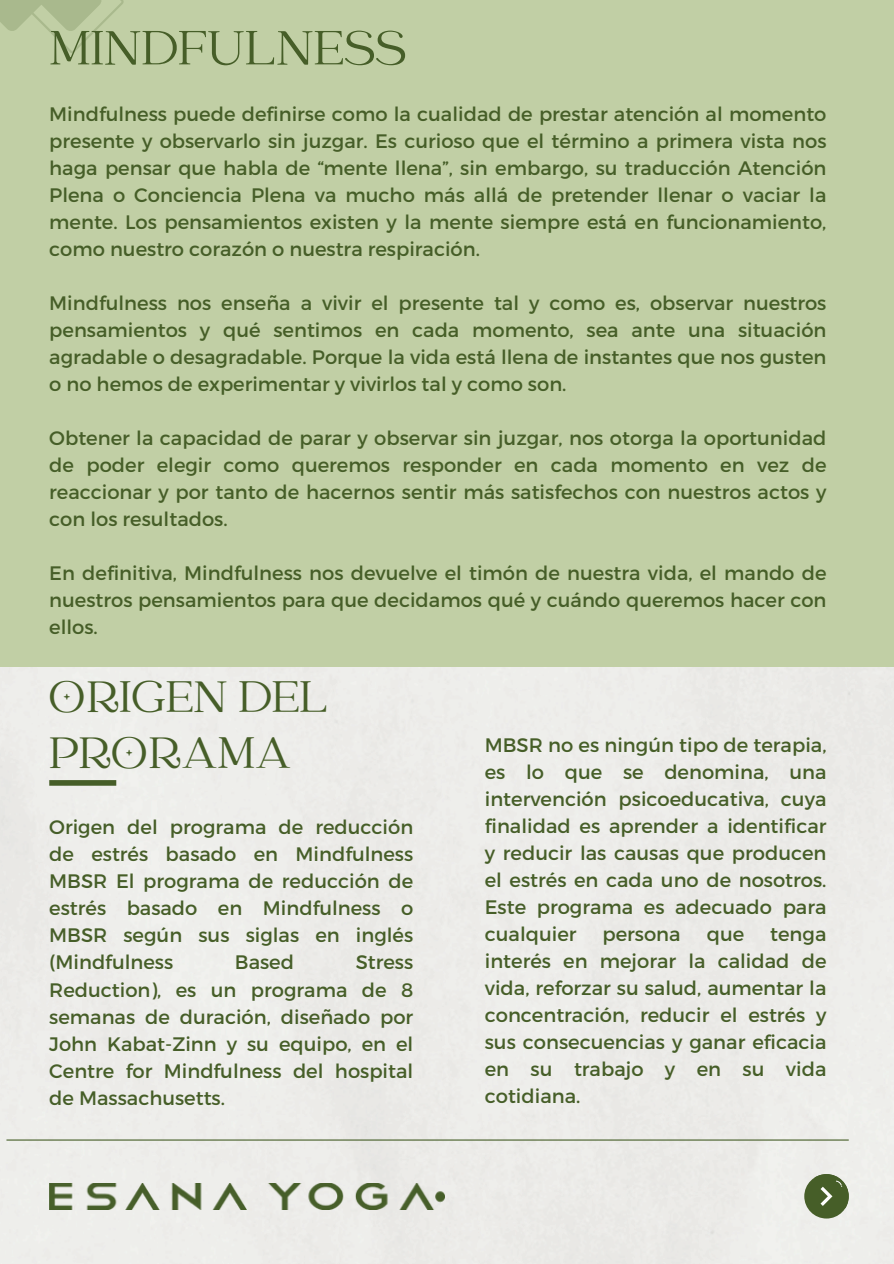
<style>
.page{position:relative;width:894px;height:1264px;background:#fff}
.page>*{position:absolute;margin:0;border:0;box-sizing:border-box;transform-origin:0 0}
.t1{font:53.25px "Catchy Mager";color:#465e28}
.t2{font:48.6px/55.2px "Catchy Mager";color:#465e28}
.t3{font:19.5px/27px "Montserrat";color:#465e28;text-align:justify}
</style>
<div class="page">
<div style="left:0;top:666px;width:893px;height:597px;background:#ecece9"></div>
<div style="left:0;top:0;width:893px;height:666px;background:#c1cfa5"></div>
<hr style="left:6px;top:1139px;width:842px;height:1px;background:#465e28">
<div style="left:49px;top:780px;width:67px;height:5px;background:#465e28"></div>
<svg style="left:0;top:0;width:123px;height:53px"></svg>
<div style="left:804px;top:1174px;width:43px;height:43px;background:#465e28;border-radius:50%"></div>
<svg style="left:811px;top:1174px;width:36px;height:37px"></svg>
<img style="left:49px;top:1183px;width:395px;height:26px">
<h1 class="t1" style="left:49px;top:22px;width:358px">MINDFULNESS</h1>
<p class="t3" style="left:49px;top:100px;width:778px">Mindfulness puede definirse como la cualidad de prestar atención al momento presente y observarlo sin juzgar. Es curioso que el término a primera vista nos haga pensar que habla de “mente llena”, sin embargo, su traducción Atención Plena o Conciencia Plena va mucho más allá de pretender llenar o vaciar la mente. Los pensamientos existen y la mente siempre está en funcionamiento, como nuestro corazón o nuestra respiración.</p>
<h1 class="t3" style="left:49px;top:289px;width:778px">Mindfulness nos enseña a vivir el presente tal y como es, observar nuestros pensamientos y qué sentimos en cada momento, sea ante una situación agradable o desagradable. Porque la vida está llena de instantes que nos gusten o no hemos de experimentar y vivirlos tal y como son.</h1>
<p class="t3" style="left:49px;top:424px;width:778px">Obtener la capacidad de parar y observar sin juzgar, nos otorga la oportunidad de poder elegir como queremos responder en cada momento en vez de reaccionar y por tanto de hacernos sentir más satisfechos con nuestros actos y con los resultados.</p>
<p class="t3" style="left:49px;top:559px;width:778px">En definitiva, Mindfulness nos devuelve el timón de nuestra vida, el mando de nuestros pensamientos para que decidamos qué y cuándo queremos hacer con ellos.</p>
<p class="t2" style="left:49px;top:673px;width:280px">ORIGEN DEL<br>PRORAMA</p>
<p class="t3" style="left:49px;top:813px;width:365px">Origen del programa de reducción de estrés basado en Mindfulness MBSR El programa de reducción de estrés basado en Mindfulness o MBSR según sus siglas en inglés (Mindfulness</p>
<p class="t3" style="left:235px;top:948px;width:61px">Based</p>
<p class="t3" style="left:49px;top:948px;width:365px;text-indent:306px">Stress Reduction), es un programa de 8 semanas de duración, diseñado por John Kabat-Zinn y su equipo, en el Centre for Mindfulness del hospital de Massachusetts.</p>
<p class="t3" style="left:484px;top:730px;width:343px">MBSR no es ningún tipo de terapia, es lo que se denomina, una intervención psicoeducativa, cuya finalidad es aprender a identificar y reducir las causas que producen el estrés en cada uno de nosotros.<br>Este programa es adecuado para cualquier</p>
<p class="t3" style="left:484px;top:919px;width:343px;text-indent:285px">tenga interés en mejorar la calidad de vida, reforzar su salud, aumentar la concentración, reducir el estrés y sus consecuencias y ganar eficacia en su trabajo y en su vida cotidiana.</p>
<p class="t3" style="left:602px;top:919px;width:80px">persona</p>
<p class="t3" style="left:706px;top:919px;width:39px">que</p>
</div>
